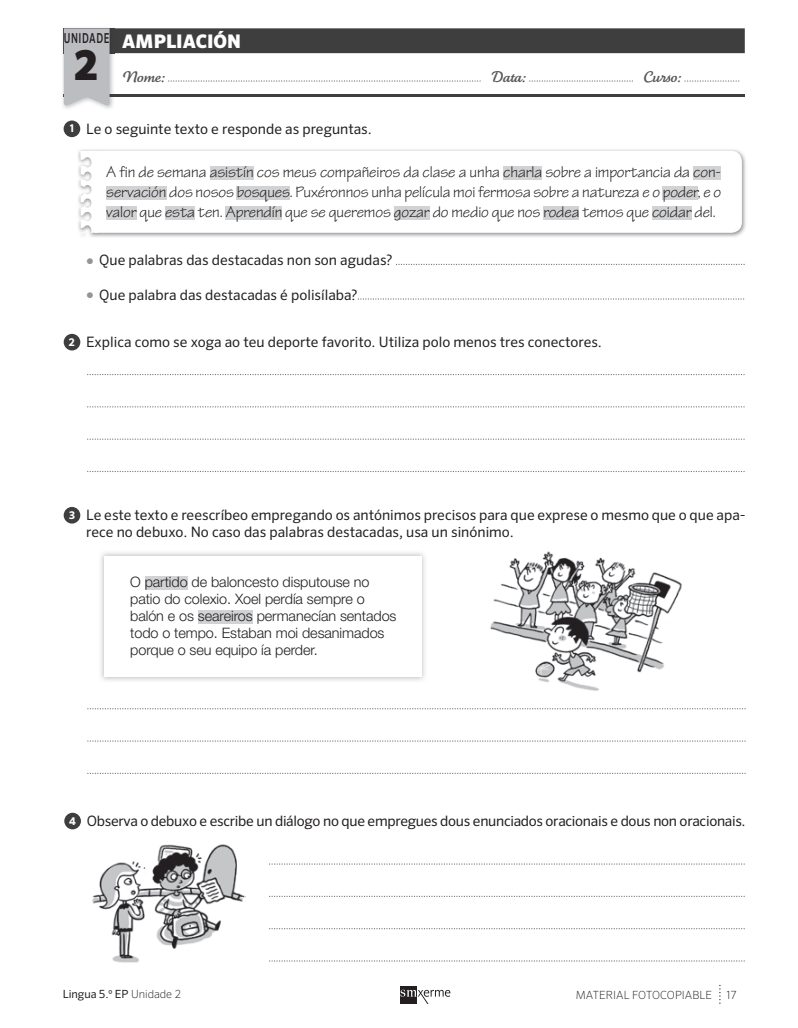
<style>
.page{position:relative;width:798px;height:1028px;background:#fff}
.page>*{position:absolute;margin:0;border:0;box-sizing:border-box;transform-origin:0 0}
.t1{font:900 41.25px "Sero Pro";color:#231f20}
.t2{font:900 18.75px "Sero Pro";color:#fff}
.t3{font:16.25px/20px "Tekton Pro";letter-spacing:-.005em;color:#231f20;text-align:justify}
.t4{font:15px "Tartine Script Pro";color:#57585a}
.t5{font:14.38px/16.9px "Sero Pro";color:#231f20}
.t6{font:300 14.38px/16.9px "Helvetica Neue LT Std";letter-spacing:-.005em;color:#231f20}
.t7{font:14.38px "Sero Pro";letter-spacing:-.02em;color:#231f20}
.t8{font:500 13.75px "Sero Pro";letter-spacing:.06em;color:#231f20;scale:.7 1}
.t9{font:200 11.25px "Sero Pro";color:#231f20}
.t10{font:11.25px "Sero Pro";color:#231f20}
.s1{font-weight:700;font-size:10.62px;color:#fff}
.s2{color:#939598}
.s3{font-weight:200}
</style>
<div class="page">
<img style="left:62px;top:28px;width:50px;height:81px">
<svg style="left:64px;top:28px;width:680px;height:78px"></svg>
<div style="left:406px;top:985px;width:11px;height:18px;background:#231f20"></div>
<div style="left:400px;top:985px;width:5px;height:18px;background:#231f20"></div>
<svg style="left:400px;top:989px;width:50px;height:14px"></svg>
<div style="left:64px;top:812px;width:17px;height:17px;background:#3e3e3f;border-radius:50%"></div>
<img style="left:92px;top:844px;width:154px;height:119px">
<svg style="left:269px;top:863px;width:475px;height:1px"></svg>
<svg style="left:269px;top:895px;width:475px;height:2px"></svg>
<svg style="left:269px;top:928px;width:475px;height:1px"></svg>
<svg style="left:269px;top:960px;width:475px;height:1px"></svg>
<div style="left:64px;top:507px;width:16px;height:16px;background:#3e3e3f;border-radius:50%"></div>
<img style="left:490px;top:551px;width:192px;height:140px">
<img style="left:100px;top:552px;width:325px;height:129px">
<div style="left:104px;top:556px;width:317px;height:120px;background:#fff"></div>
<div style="left:145px;top:576px;width:42px;height:14px;background:#d1d2d4"></div>
<div style="left:198px;top:610px;width:55px;height:14px;background:#d1d2d4"></div>
<svg style="left:87px;top:708px;width:658px;height:1px"></svg>
<svg style="left:87px;top:740px;width:658px;height:1px"></svg>
<svg style="left:87px;top:772px;width:658px;height:2px"></svg>
<div style="left:64px;top:120px;width:16px;height:17px;background:#3e3e3f;border-radius:50%"></div>
<img style="left:78px;top:149px;width:668px;height:88px">
<svg style="left:98px;top:151px;width:643px;height:82px"></svg>
<svg style="left:80px;top:151px;width:18px;height:82px"></svg>
<div style="left:210px;top:166px;width:43px;height:14px;background:#d1d2d4"></div>
<div style="left:503px;top:166px;width:39px;height:14px;background:#d1d2d4"></div>
<div style="left:692px;top:166px;width:28px;height:14px;background:#d1d2d4"></div>
<div style="left:106px;top:186px;width:60px;height:14px;background:#d1d2d4"></div>
<div style="left:237px;top:186px;width:53px;height:14px;background:#d1d2d4"></div>
<div style="left:662px;top:186px;width:35px;height:14px;background:#d1d2d4"></div>
<div style="left:106px;top:206px;width:30px;height:14px;background:#d1d2d4"></div>
<div style="left:165px;top:206px;width:30px;height:14px;background:#d1d2d4"></div>
<div style="left:225px;top:206px;width:57px;height:14px;background:#d1d2d4"></div>
<div style="left:393px;top:206px;width:36px;height:14px;background:#d1d2d4"></div>
<div style="left:543px;top:206px;width:36px;height:14px;background:#d1d2d4"></div>
<div style="left:651px;top:206px;width:40px;height:14px;background:#d1d2d4"></div>
<svg style="left:396px;top:264px;width:348px;height:1px"></svg>
<svg style="left:357px;top:298px;width:387px;height:2px"></svg>
<svg style="left:87px;top:374px;width:657px;height:1px"></svg>
<svg style="left:87px;top:406px;width:657px;height:1px"></svg>
<svg style="left:87px;top:438px;width:657px;height:2px"></svg>
<svg style="left:87px;top:471px;width:657px;height:1px"></svg>
<div style="left:64px;top:334px;width:16px;height:16px;background:#3e3e3f;border-radius:50%"></div>
<p class="t8" style="left:64px;top:29px;width:67px">UNIDADE</p>
<h1 class="t1" style="left:75px;top:40px;width:25px">2</h1>
<h2 class="t2" style="left:122px;top:30px;width:120px">AMPLIACIÓN</h2>
<p class="t4" style="left:122px;top:68px;width:44px">Nome:</p>
<p class="t4" style="left:490px;top:68px;width:37px">Data:</p>
<p class="t4" style="left:643px;top:68px;width:39px">Curso:</p>
<p class="t5" style="left:70px;top:120px;width:303px"><span class="s1">1</span> Le o seguinte texto e responde as preguntas.</p>
<p class="t3" style="left:106px;top:162px;width:616px">A fin de semana asistín cos meus compañeiros da clase a unha charla sobre a importancia da con&shy;servación dos nosos bosques. Puxéronnos unha película moi fermosa sobre a natureza e o poder, e o valor que esta ten. Aprendín que se queremos gozar do medio que nos rodea temos que coidar del.</p>
<p class="t5" style="left:87px;top:251px;width:307px"><span class="s2">●</span> Que palabras das destacadas non son agudas?</p>
<p class="t5" style="left:87px;top:286px;width:272px"><span class="s2">●</span> Que palabra das destacadas é polisílaba?</p>
<p class="t5" style="left:69px;top:333px;width:534px"><span class="s1">2</span> Explica como se xoga ao teu deporte favorito. Utiliza polo menos tres conectores.</p>
<p class="t5" style="left:86px;top:506px;width:660px;text-indent:-17px"><span class="s1">3</span> Le este texto e reescríbeo empregando os antónimos precisos para que exprese o mesmo que o que apa&shy;rece no debuxo. No caso das palabras destacadas, usa un sinónimo.</p>
<p class="t6" style="left:130px;top:573px;width:268px">O partido de baloncesto disputouse no patio do colexio. Xoel perdía sempre o balón e os seareiros permanecían sentados todo o tempo. Estaban moi desanimados porque o seu equipo ía perder.</p>
<p class="t7" style="left:69px;top:812px;width:677px"><span class="s1">4</span> Observa o debuxo e escribe un diálogo no que empregues dous enunciados oracionais e dous non oracionais.</p>
<p class="t10" style="left:63px;top:987px;width:120px">Lingua 5.º EP <span class="s3">Unidade 2</span></p>
<p class="t9" style="left:575px;top:988px;width:138px">MATERIAL FOTOCOPIABLE</p>
<p class="t9" style="left:726px;top:988px;width:12px">17</p>
</div>
